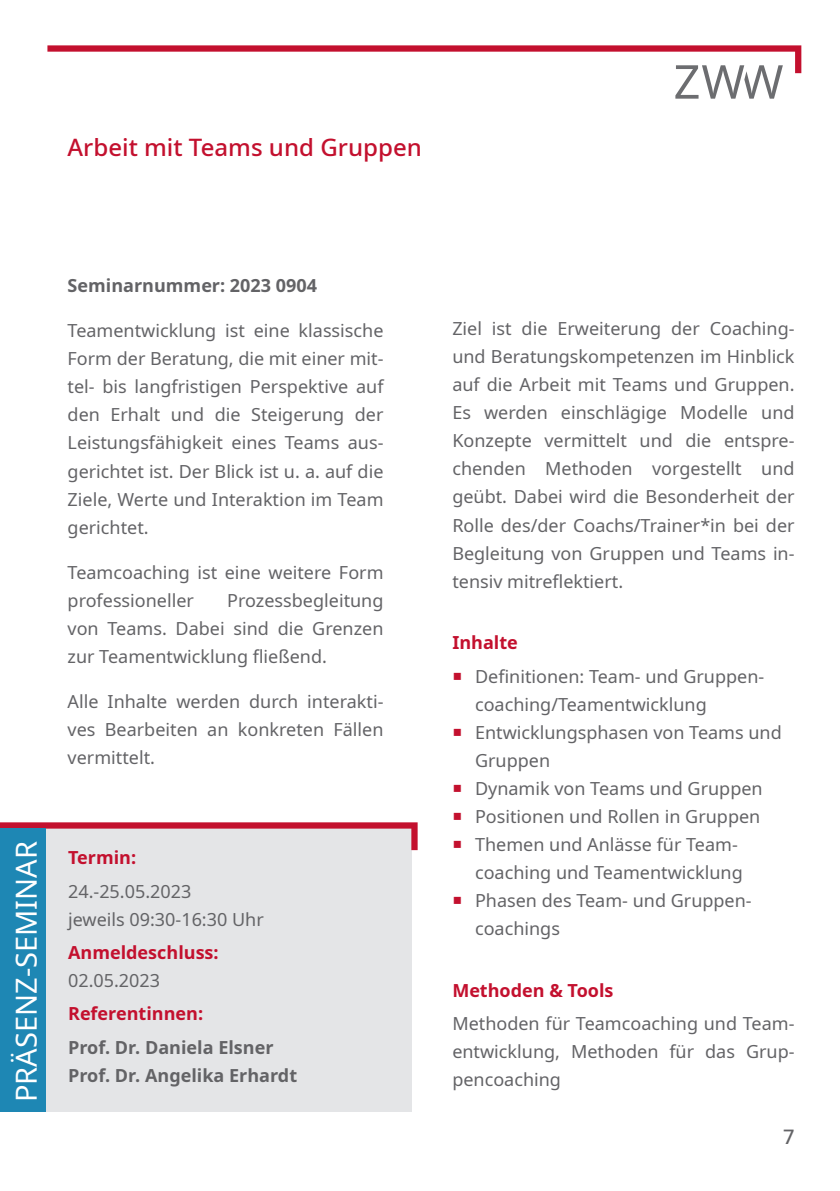
<style>
.page{position:relative;width:840px;height:1191px;background:#fff}
.page>*{position:absolute;margin:0;border:0;box-sizing:border-box;transform-origin:0 0}
.text_anmeldeformular{font:29px "Noto Sans";color:#fff}
.Ü1_-_rot_-_Noto_medi{font:500 24px "Noto Sans";color:#c3102e}
.t1{font:500 20px "Noto Sans";color:#636366}
.Bodytext_-_grau_-_bl{font:18px/28px "Noto Sans";color:#636366;text-align:justify}
.Bodytext_-_grau_-_fl{font:18px/28px "Noto Sans";color:#636366}
.Bodytext_-_grau_-_fl-2{font:700 18px/28px "Noto Sans";color:#636366}
.Higtligts_-_rot_-_No{font:700 18px "Noto Sans";color:#c3102e}
.Seminar_NR_-_grau{font:700 18px "Noto Sans";color:#636366}
.Bodytext_-_grau_-_bl-2{font:700 18px "Noto Sans";color:#c3102e}
</style>
<div class="page">
<svg style="left:47px;top:45px;width:753px;height:54px"></svg>
<div style="left:45px;top:823px;width:366px;height:289px;background:#e4e5e7"></div>
<svg style="left:0;top:822px;width:417px;height:28px"></svg>
<div style="left:0;top:828px;width:45px;height:284px;background:#1e87b4"></div>
<p class="Ü1_-_rot_-_Noto_medi" style="left:68px;top:130px;width:355px">Arbeit mit Teams und Gruppen</p>
<p class="Seminar_NR_-_grau" style="left:68px;top:273px;width:251px">Seminarnummer: 2023 0904</p>
<p class="Bodytext_-_grau_-_bl" style="left:68px;top:317px;width:317px">Teamentwicklung ist eine klassische Form der Beratung, die mit einer mit&shy;tel- bis langfristigen Perspektive auf den Erhalt und die Steigerung der Leistungsfä higkeit eines Teams aus&shy;gerichtet ist. Der Blick ist u. a. auf die Ziele, Werte und Interaktion im Team gerichtet.</p>
<p class="Bodytext_-_grau_-_bl" style="left:68px;top:558px;width:317px">Teamcoaching ist eine weitere Form professioneller</p>
<p class="Bodytext_-_grau_-_bl" style="left:68px;top:586px;width:317px;text-indent:160px">Prozessbegleitung von Teams. Dabei sind die Grenzen zur Teamentwicklung fließend.</p>
<p class="Bodytext_-_grau_-_bl" style="left:68px;top:687px;width:317px">Alle Inhalte werden durch interakti&shy;ves Bearbeiten an konkreten Fällen vermittelt.</p>
<p class="text_anmeldeformular" style="left:6px;top:1102px;width:262px;rotate:-90deg">PRÄSENZ-SEMINAR</p>
<p class="Higtligts_-_rot_-_No" style="left:68px;top:845px;width:70px">Termin:</p>
<p class="Bodytext_-_grau_-_fl" style="left:68px;top:878px;width:197px">24.-25.05.2023<br>jeweils 09:30-16:30 Uhr</p>
<p class="Higtligts_-_rot_-_No" style="left:68px;top:940px;width:152px">Anmeldeschluss:</p>
<p class="Bodytext_-_grau_-_fl" style="left:68px;top:967px;width:94px">02.05.2023</p>
<p class="Higtligts_-_rot_-_No" style="left:68px;top:1001px;width:136px">Referentinnen:</p>
<p class="Bodytext_-_grau_-_fl-2" style="left:68px;top:1034px;width:230px">Prof. Dr. Daniela Elsner<br>Prof. Dr. Angelika Erhardt</p>
<p class="Bodytext_-_grau_-_bl" style="left:452px;top:315px;width:343px">Ziel ist die Erweiterung der Coaching&shy;und Beratungskompetenzen im Hinblick auf die Arbeit mit Teams und Gruppen.<br>Es werden einschlägige Modelle und Konzepte vermittelt und die entspre&shy;chenden Methoden vorgestellt und geü bt. Dabei wird die Besonderheit der Rolle des/der Coachs/Trainer*in bei der Begleitung von Gruppen und Teams in&shy;tensiv mitreflektiert.</p>
<p class="Bodytext_-_grau_-_bl-2" style="left:452px;top:630px;width:67px">Inhalte</p>
<p class="Bodytext_-_grau_-_bl" style="left:475px;top:663px;width:291px">Definitionen: Team- und Gruppen&shy;coaching/Teamentwicklung</p>
<p class="Bodytext_-_grau_-_bl" style="left:475px;top:719px;width:308px">Entwicklungsphasen von Teams und<br>Gruppen</p>
<p class="Bodytext_-_grau_-_bl" style="left:475px;top:775px;width:289px">Dynamik von Teams und Gruppen</p>
<p class="Bodytext_-_grau_-_bl" style="left:475px;top:803px;width:287px">Positionen und Rollen in Gruppen</p>
<p class="Bodytext_-_grau_-_bl" style="left:475px;top:831px;width:269px">Themen und Anlässe fü r Team&shy;coaching und Teamentwicklung</p>
<p class="Bodytext_-_grau_-_bl" style="left:475px;top:887px;width:278px">Phasen des Team- und Gruppen&shy;coachings</p>
<p class="Bodytext_-_grau_-_bl-2" style="left:452px;top:977px;width:162px">Methoden &amp; Tools</p>
<p class="Bodytext_-_grau_-_bl" style="left:452px;top:1010px;width:343px">Methoden fü r Teamcoaching und Team&shy;entwicklung, Methoden fü r das Grup&shy;pencoaching</p>
<p class="t1" style="left:782px;top:1123px;width:13px">7</p>
</div>
